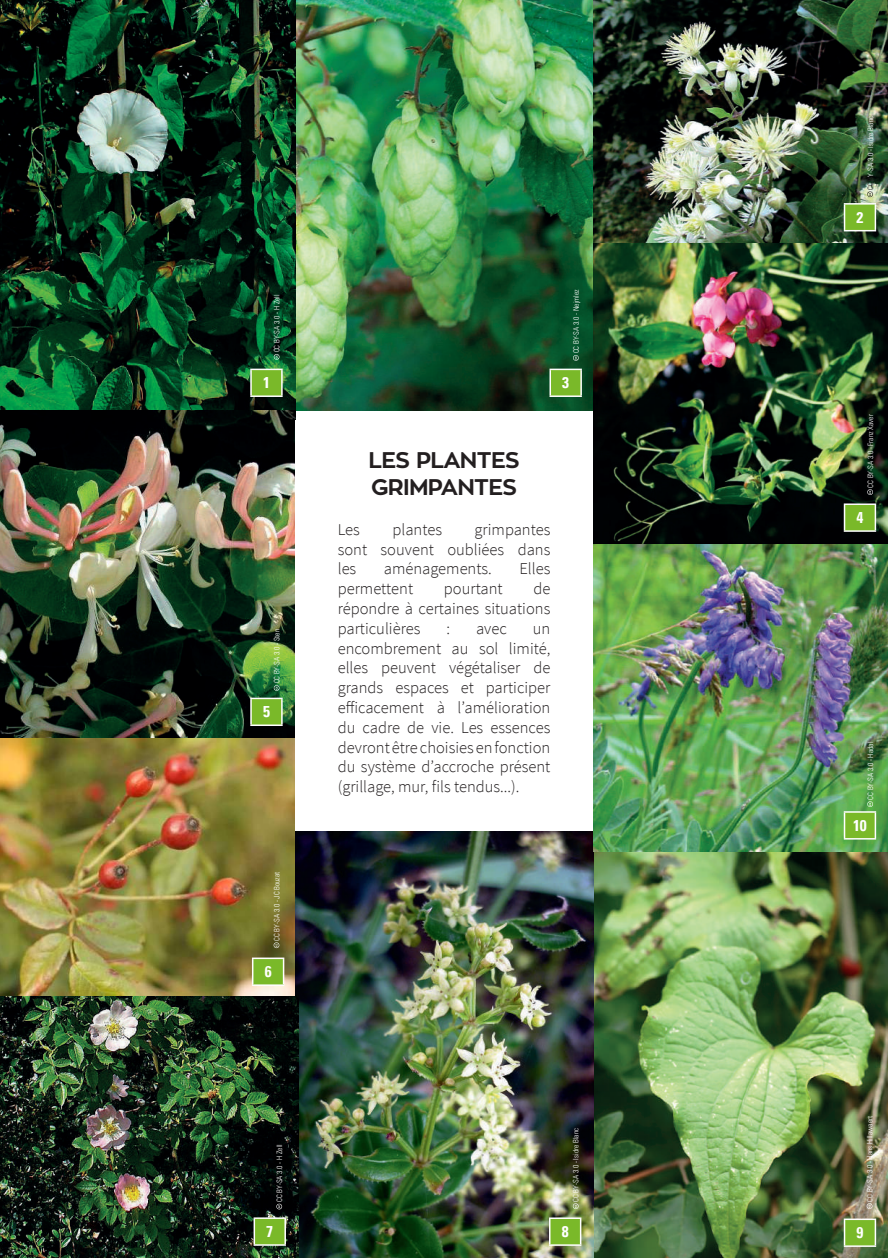
<style>
.page{position:relative;width:888px;height:1258px;background:#fff}
.page>*{position:absolute;margin:0;border:0;box-sizing:border-box;transform-origin:0 0}
.t1{font:700 22.5px/27px "Zona Pro";letter-spacing:-.03em;color:#231f20}
.t2{font:300 16.5px/19.8px "Source Sans Pro";color:#231f20;text-align:justify}
.t3{font:700 condensed 15.6px "Univers";color:#fff}
.t4{font:300 condensed 7.5px "Univers";color:#fff}
.s1{color:#231f20}
</style>
<div class="page">
<img style="left:295px;top:0;width:298px;height:411px">
<img style="left:295px;top:832px;width:593px;height:426px">
<img style="left:0;top:0;width:295px;height:738px">
<img style="left:593px;top:0;width:295px;height:243px">
<img style="left:0;top:995px;width:298px;height:263px">
<img style="left:593px;top:544px;width:295px;height:308px">
<img style="left:593px;top:243px;width:295px;height:301px">
<div style="left:251px;top:369px;width:31px;height:27px;background:#7ab929"></div>
<hr style="left:250px;top:369px;width:33px;height:1px;background:#fff">
<hr style="left:250px;top:370px;width:2px;height:25px;background:#fff">
<hr style="left:281px;top:370px;width:2px;height:25px;background:#fff">
<hr style="left:250px;top:395px;width:33px;height:2px;background:#fff">
<div style="left:251px;top:698px;width:31px;height:27px;background:#7ab929"></div>
<hr style="left:250px;top:698px;width:33px;height:1px;background:#fff">
<hr style="left:250px;top:699px;width:2px;height:25px;background:#fff">
<hr style="left:281px;top:699px;width:2px;height:25px;background:#fff">
<hr style="left:250px;top:724px;width:33px;height:2px;background:#fff">
<div style="left:550px;top:369px;width:31px;height:27px;background:#7ab929"></div>
<hr style="left:549px;top:369px;width:33px;height:1px;background:#fff">
<hr style="left:549px;top:370px;width:2px;height:25px;background:#fff">
<hr style="left:580px;top:370px;width:2px;height:25px;background:#fff">
<hr style="left:549px;top:395px;width:33px;height:2px;background:#fff">
<div style="left:844px;top:204px;width:31px;height:27px;background:#7ab929"></div>
<hr style="left:844px;top:203px;width:32px;height:2px;background:#fff">
<svg style="left:844px;top:205px;width:1px;height:25px"></svg>
<svg style="left:875px;top:205px;width:1px;height:25px"></svg>
<hr style="left:844px;top:230px;width:32px;height:1px;background:#fff">
<div style="left:844px;top:504px;width:31px;height:27px;background:#7ab929"></div>
<hr style="left:844px;top:503px;width:32px;height:2px;background:#fff">
<svg style="left:844px;top:505px;width:1px;height:25px"></svg>
<svg style="left:875px;top:505px;width:1px;height:25px"></svg>
<hr style="left:844px;top:530px;width:32px;height:2px;background:#fff">
<div style="left:844px;top:812px;width:31px;height:27px;background:#7ab929"></div>
<hr style="left:844px;top:811px;width:32px;height:2px;background:#fff">
<svg style="left:844px;top:813px;width:1px;height:25px"></svg>
<svg style="left:875px;top:813px;width:1px;height:25px"></svg>
<hr style="left:844px;top:838px;width:32px;height:2px;background:#fff">
<div style="left:254px;top:1218px;width:31px;height:27px;background:#7ab929"></div>
<hr style="left:254px;top:1217px;width:32px;height:2px;background:#fff">
<svg style="left:254px;top:1219px;width:1px;height:25px"></svg>
<hr style="left:284px;top:1219px;width:2px;height:25px;background:#fff">
<hr style="left:254px;top:1244px;width:32px;height:2px;background:#fff">
<div style="left:550px;top:1218px;width:31px;height:27px;background:#7ab929"></div>
<hr style="left:549px;top:1217px;width:32px;height:2px;background:#fff">
<svg style="left:549px;top:1219px;width:1px;height:25px"></svg>
<svg style="left:580px;top:1219px;width:1px;height:25px"></svg>
<hr style="left:549px;top:1244px;width:32px;height:2px;background:#fff">
<div style="left:844px;top:1219px;width:31px;height:27px;background:#7ab929"></div>
<hr style="left:844px;top:1218px;width:32px;height:2px;background:#fff">
<svg style="left:844px;top:1220px;width:1px;height:25px"></svg>
<svg style="left:875px;top:1220px;width:1px;height:25px"></svg>
<hr style="left:844px;top:1245px;width:32px;height:2px;background:#fff">
<svg style="left:274px;top:354px;width:5px;height:6px"></svg>
<svg style="left:573px;top:355px;width:6px;height:6px"></svg>
<svg style="left:867px;top:191px;width:6px;height:6px"></svg>
<svg style="left:867px;top:489px;width:6px;height:6px"></svg>
<svg style="left:867px;top:801px;width:6px;height:6px"></svg>
<svg style="left:573px;top:1203px;width:6px;height:6px"></svg>
<svg style="left:276px;top:1204px;width:6px;height:5px"></svg>
<svg style="left:274px;top:685px;width:5px;height:6px"></svg>
<svg style="left:867px;top:1203px;width:5px;height:6px"></svg>
<img style="left:0;top:738px;width:295px;height:257px">
<svg style="left:274px;top:942px;width:5px;height:6px"></svg>
<div style="left:253px;top:958px;width:31px;height:27px;background:#7ab929"></div>
<hr style="left:252px;top:958px;width:32px;height:1px;background:#fff">
<svg style="left:252px;top:959px;width:1px;height:25px"></svg>
<svg style="left:283px;top:959px;width:1px;height:25px"></svg>
<hr style="left:252px;top:984px;width:32px;height:2px;background:#fff">
<p class="t4" style="left:867px;top:190px;width:75px;rotate:-90deg"><span class="s1">CC B</span>Y-SA 3.0 - Isidre Blanc</p>
<p class="t4" style="left:274px;top:352px;width:59px;rotate:-90deg">CC BY-SA 3.0 - H Zell</p>
<p class="t4" style="left:573px;top:353px;width:66px;rotate:-90deg">CC BY-SA 3.0 - Nejmlez</p>
<p class="t3" style="left:263px;top:376px;width:8px">1</p>
<p class="t4" style="left:274px;top:683px;width:56px;rotate:-90deg">CC BY-SA 3.0 - Sten</p>
<p class="t3" style="left:263px;top:705px;width:8px">5</p>
<p class="t4" style="left:274px;top:941px;width:71px;rotate:-90deg">CC BY-SA 3.0 - JC Bouzat</p>
<p class="t3" style="left:265px;top:965px;width:8px">6</p>
<p class="t3" style="left:562px;top:376px;width:8px">3</p>
<h1 class="t1" style="left:368px;top:447px;width:153px">LES PLANTES<br>GRIMPANTES</h1>
<p class="t2" style="left:338px;top:520px;width:24px">Les</p>
<p class="t2" style="left:392px;top:520px;width:51px">plantes</p>
<p class="t2" style="left:338px;top:520px;width:214px;text-indent:137px">grimpantes sont souvent oubliées dans les</p>
<p class="t2" style="left:384px;top:559px;width:110px">aménagements.</p>
<p class="t2" style="left:519px;top:559px;width:32px">Elles</p>
<p class="t2" style="left:338px;top:579px;width:77px">permettent</p>
<p class="t2" style="left:444px;top:579px;width:60px">pourtant</p>
<p class="t2" style="left:338px;top:579px;width:214px;text-indent:196px">de répondre à certaines situations particulières</p>
<p class="t2" style="left:338px;top:619px;width:214px;text-indent:195px">un encombrement au sol limité, elles peuvent végétaliser de grands espaces et participer efficacement à l’amélioration du cadre de vie. Les essences devront être choisies en fonction du système d’accroche présent (grillage, mur, fils tendus...).</p>
<p class="t2" style="left:446px;top:619px;width:5px">:</p>
<p class="t2" style="left:476px;top:619px;width:32px">avec</p>
<p class="t4" style="left:276px;top:1202px;width:59px;rotate:-90deg">CC BY-SA 3.0 - H Zell</p>
<p class="t4" style="left:573px;top:1202px;width:75px;rotate:-90deg">CC BY-SA 3.0 - Isidre Blanc</p>
<p class="t3" style="left:856px;top:211px;width:8px">2</p>
<p class="t4" style="left:867px;top:488px;width:75px;rotate:-90deg">CC BY-SA 3.0 - Franz Xaver</p>
<p class="t3" style="left:856px;top:511px;width:8px">4</p>
<p class="t4" style="left:867px;top:800px;width:59px;rotate:-90deg">CC BY-SA 3.0 - Hadal</p>
<p class="t3" style="left:853px;top:819px;width:15px">10</p>
<p class="t4" style="left:867px;top:1202px;width:87px;rotate:-90deg">CC BY-SA 3.0 - Hans Hillawaert</p>
<p class="t3" style="left:266px;top:1225px;width:8px">7</p>
<p class="t3" style="left:562px;top:1225px;width:8px">8</p>
<p class="t3" style="left:856px;top:1226px;width:8px">9</p>
</div>
